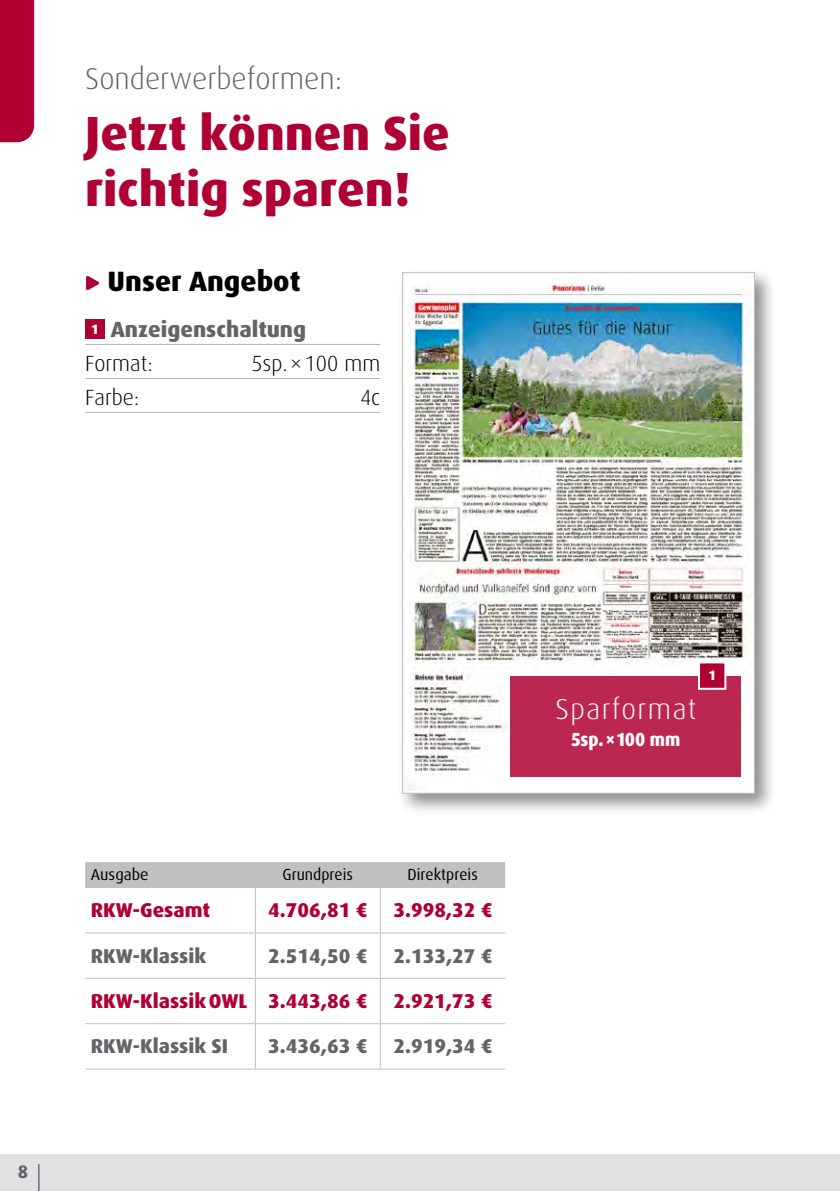
<style>
.page{position:relative;width:840px;height:1191px;background:#fff}
.page>*{position:absolute;margin:0;border:0;box-sizing:border-box;transform-origin:0 0}
.t1{font:800 48px/56px "Dax Pro";color:#b00033}
.t2{font:300 30px "Dax Pro";color:#656368}
._123{font:300 28.8px "Dax Pro";letter-spacing:.05em;color:#fff}
.t3{font:800 28px "Dax Pro";color:#000}
._123-2{font:300 22px "Dax Pro";color:#000}
.t4{font:800 22px "Dax Pro";color:#656368}
.t5{font:800 20px "Dax Pro";color:#b00033}
.t6{font:800 20px "Dax Pro";color:#656368}
._123-3{font:800 19px "Dax Pro";color:#fff;scale:.9 1}
.t7{font:800 18px "Dax Pro";color:#656368}
.t8{font:16px "Dax Pro";color:#000}
.t9{font:800 13.6px "Dax Pro";color:#fff}
</style>
<div class="page">
<div style="left:0;top:1154px;width:839px;height:37px;background:#e2e1e4"></div>
<svg style="left:38px;top:1164px;width:1px;height:27px"></svg>
<div style="left:0;top:0;width:34px;height:142px;background:#b00033"></div>
<hr style="left:85px;top:344px;width:295px;height:1px;background:#b6b6b6">
<hr style="left:85px;top:378px;width:295px;height:1px;background:#b6b6b6">
<hr style="left:85px;top:412px;width:295px;height:1px;background:#b6b6b6">
<svg style="left:86px;top:277px;width:12px;height:13px"></svg>
<div style="left:85px;top:319px;width:20px;height:20px;background:#b00033"></div>
<div style="left:397px;top:267px;width:379px;height:549px;background:#000;opacity:.45"></div>
<img style="left:404px;top:274px;width:348px;height:516px">
<div style="left:509px;top:675px;width:231px;height:101px;background:#bc2752"></div>
<div style="left:698px;top:662px;width:27px;height:27px;background:#b00033"></div>
<div style="left:697px;top:661px;width:29px;height:29px;border:2px solid #fff"></div>
<div style="left:85px;top:862px;width:420px;height:25px;background:#c0c0c0"></div>
<hr style="left:85px;top:887px;width:170px;height:1px;background:#c0c0c0">
<hr style="left:255px;top:887px;width:125px;height:1px;background:#c0c0c0">
<hr style="left:255px;top:888px;width:1px;height:44px;background:#c0c0c0">
<hr style="left:380px;top:887px;width:125px;height:1px;background:#c0c0c0">
<hr style="left:379px;top:888px;width:1px;height:44px;background:#c0c0c0">
<hr style="left:85px;top:932px;width:170px;height:1px;background:#c0c0c0">
<hr style="left:255px;top:932px;width:125px;height:1px;background:#c0c0c0">
<hr style="left:255px;top:933px;width:1px;height:44px;background:#c0c0c0">
<hr style="left:380px;top:932px;width:125px;height:1px;background:#c0c0c0">
<hr style="left:379px;top:933px;width:1px;height:44px;background:#c0c0c0">
<hr style="left:85px;top:977px;width:170px;height:1px;background:#c0c0c0">
<hr style="left:255px;top:977px;width:125px;height:1px;background:#c0c0c0">
<hr style="left:255px;top:978px;width:1px;height:45px;background:#c0c0c0">
<hr style="left:380px;top:977px;width:125px;height:1px;background:#c0c0c0">
<hr style="left:379px;top:978px;width:1px;height:45px;background:#c0c0c0">
<hr style="left:85px;top:1023px;width:170px;height:1px;background:#c0c0c0">
<hr style="left:255px;top:1023px;width:125px;height:1px;background:#c0c0c0">
<hr style="left:255px;top:1024px;width:1px;height:44px;background:#c0c0c0">
<hr style="left:380px;top:1023px;width:125px;height:1px;background:#c0c0c0">
<hr style="left:379px;top:1024px;width:1px;height:44px;background:#c0c0c0">
<hr style="left:255px;top:1068px;width:125px;height:1px;background:#c0c0c0">
<hr style="left:380px;top:1068px;width:125px;height:1px;background:#c0c0c0">
<hr style="left:85px;top:1068px;width:170px;height:1px;background:#c0c0c0">
<p class="t2" style="left:85px;top:59px;width:258px">Sonderwerbeformen:</p>
<p class="t1" style="left:85px;top:106px;width:366px">Jetzt können Sie richtig sparen!</p>
<p class="t3" style="left:108px;top:264px;width:194px">Unser Angebot</p>
<p class="t9" style="left:92px;top:320px;width:8px">1</p>
<p class="t4" style="left:111px;top:315px;width:197px">Anzeigenschaltung</p>
<p class="_123-2" style="left:85px;top:349px;width:69px">Format:</p>
<p class="_123-2" style="left:251px;top:349px;width:130px">5sp.×100 mm</p>
<p class="_123-2" style="left:85px;top:383px;width:56px">Farbe:</p>
<p class="_123-2" style="left:360px;top:383px;width:22px">4c</p>
<p class="t7" style="left:18px;top:1160px;width:12px">8</p>
<p class="t8" style="left:91px;top:864px;width:59px">Ausgabe</p>
<p class="t8" style="left:282px;top:864px;width:72px">Grundpreis</p>
<p class="t8" style="left:407px;top:864px;width:72px">Direktpreis</p>
<p class="t5" style="left:91px;top:897px;width:121px">RKW-Gesamt</p>
<p class="t5" style="left:268px;top:897px;width:100px">4.706,81 €</p>
<p class="t5" style="left:393px;top:897px;width:100px">3.998,32 €</p>
<p class="t6" style="left:91px;top:942px;width:117px">RKW-Klassik</p>
<p class="t6" style="left:268px;top:942px;width:100px">2.514,50 €</p>
<p class="t6" style="left:393px;top:942px;width:100px">2.133,27 €</p>
<p class="t5" style="left:91px;top:988px;width:158px">RKW-KlassikOWL</p>
<p class="t5" style="left:268px;top:988px;width:100px">3.443,86 €</p>
<p class="t5" style="left:393px;top:988px;width:100px">2.921,73 €</p>
<p class="t6" style="left:91px;top:1033px;width:139px">RKW-Klassik SI</p>
<p class="t6" style="left:268px;top:1033px;width:100px">3.436,63 €</p>
<p class="t6" style="left:393px;top:1033px;width:100px">2.919,34 €</p>
<p class="_123" style="left:555px;top:690px;width:143px">Sparformat</p>
<p class="_123-3" style="left:571px;top:727px;width:123px">5sp.×100 mm</p>
<p class="t9" style="left:708px;top:666px;width:8px">1</p>
</div>
